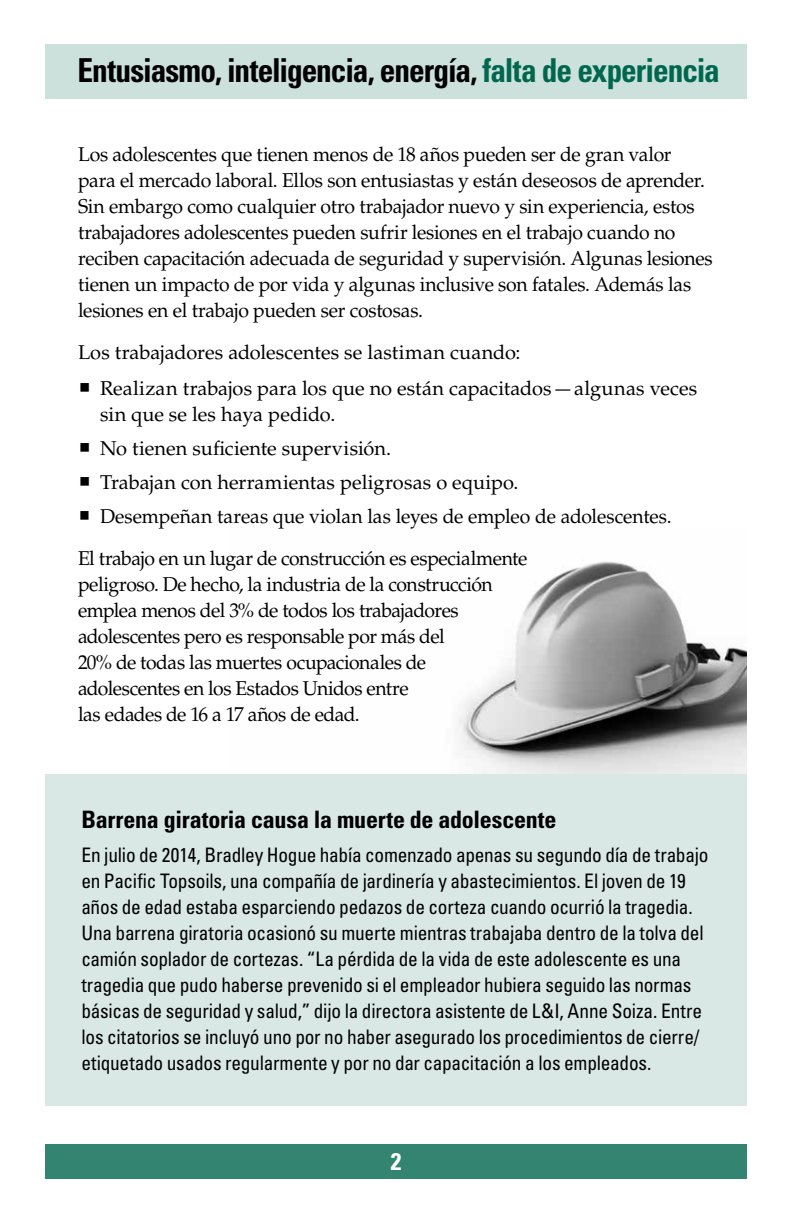
<style>
.page{position:relative;width:792px;height:1224px;background:#fff}
.page>*{position:absolute;margin:0;border:0;box-sizing:border-box;transform-origin:0 0}
.Section_Header{font:700 condensed 33px "Univers LT Std";letter-spacing:-.035em;color:#000;scale:.95 1}
.Callout_Box_Header{font:700 condensed 24px "Univers LT Std";letter-spacing:-.01em;color:#000}
.t1{font:700 condensed 24px "Univers LT Std";color:#fff}
.Body_-_10{font:20px/26px "Palatino LT Std";letter-spacing:-.015em;color:#000}
.Callout_Box_Text{font:condensed 20px/26px "Univers LT Std";letter-spacing:-.015em;color:#000}
.Body_-_10-2{font:20px "Palatino LT Std";letter-spacing:.005em;color:#000}
.s1{color:#00674e}
</style>
<div class="page">
<div style="left:45px;top:1144px;width:702px;height:35px;background:#338571"></div>
<div style="left:45px;top:44px;width:702px;height:54px;background:#cce1dc"></div>
<img style="left:458px;top:561px;width:289px;height:213px">
<div style="left:45px;top:775px;width:702px;height:331px;background:#d9e8e4"></div>
<h3 class="Section_Header" style="left:77px;top:50px;width:678px">Entusiasmo, inteligencia, energía, <span class="s1">falta de experiencia</span></h3>
<p class="Body_-_10" style="left:78px;top:141px;width:636px">Los adolescentes que tienen menos de 18 años pueden ser de gran valor para el mercado laboral. Ellos son entusiastas y están deseosos de aprender.<br>Sin embargo como cualquier otro trabajador nuevo y sin experiencia, estos trabajadores adolescentes pueden sufrir lesiones en el trabajo cuando no reciben capacitación adecuada de seguridad y supervisión. Algunas lesiones tienen un impacto de por vida y algunas inclusive son fatales. Además las lesiones en el trabajo pueden ser costosas.</p>
<p class="Body_-_10-2" style="left:78px;top:340px;width:444px">Los trabajadores adolescentes se lastiman cuando:</p>
<p class="Body_-_10" style="left:100px;top:375px;width:599px">Realizan trabajos para los que no están capacitados — algunas veces sin que se les haya pedido.</p>
<p class="Body_-_10" style="left:100px;top:435px;width:293px">No tienen suficiente supervisión.</p>
<p class="Body_-_10" style="left:100px;top:469px;width:420px">Trabajan con herramientas peligrosas o equipo.</p>
<p class="Body_-_10" style="left:100px;top:503px;width:573px">Desempeñan tareas que violan las leyes de empleo de adolescentes.</p>
<p class="Body_-_10" style="left:78px;top:545px;width:451px">El trabajo en un lugar de construcción es especialmente peligroso. De hecho, la industria de la construcción emplea menos del 3% de todos los trabajadores adolescentes pero es responsable por más del<br>20% de todas las muertes ocupacionales de adolescentes en los Estados Unidos entre<br>las edades de 16 a 17 años de edad.</p>
<h4 class="Callout_Box_Header" style="left:81px;top:805px;width:477px">Barrena giratoria causa la muerte de adolescente</h4>
<p class="Callout_Box_Text" style="left:81px;top:842px;width:629px">En julio de 2014, Bradley Hogue había comenzado apenas su segundo día de trabajo en Pacific Topsoils, una compañía de jardinería y abastecimientos. El joven de 19 años de edad estaba esparciendo pedazos de corteza cuando ocurrió la tragedia.<br>Una barrena giratoria ocasionó su muerte mientras trabajaba dentro de la tolva del camión soplador de cortezas. “La pérdida de la vida de este adolescente es una tragedia que pudo haberse prevenido si el empleador hubiera seguido las normas básicas de seguridad y salud,” dijo la directora asistente de L&amp;I, Anne Soiza. Entre los citatorios se incluyó uno por no haber asegurado los procedimientos de cierre/ etiquetado usados regularmente y por no dar capacitación a los empleados.</p>
<p class="t1" style="left:391px;top:1147px;width:12px">2</p>
</div>
